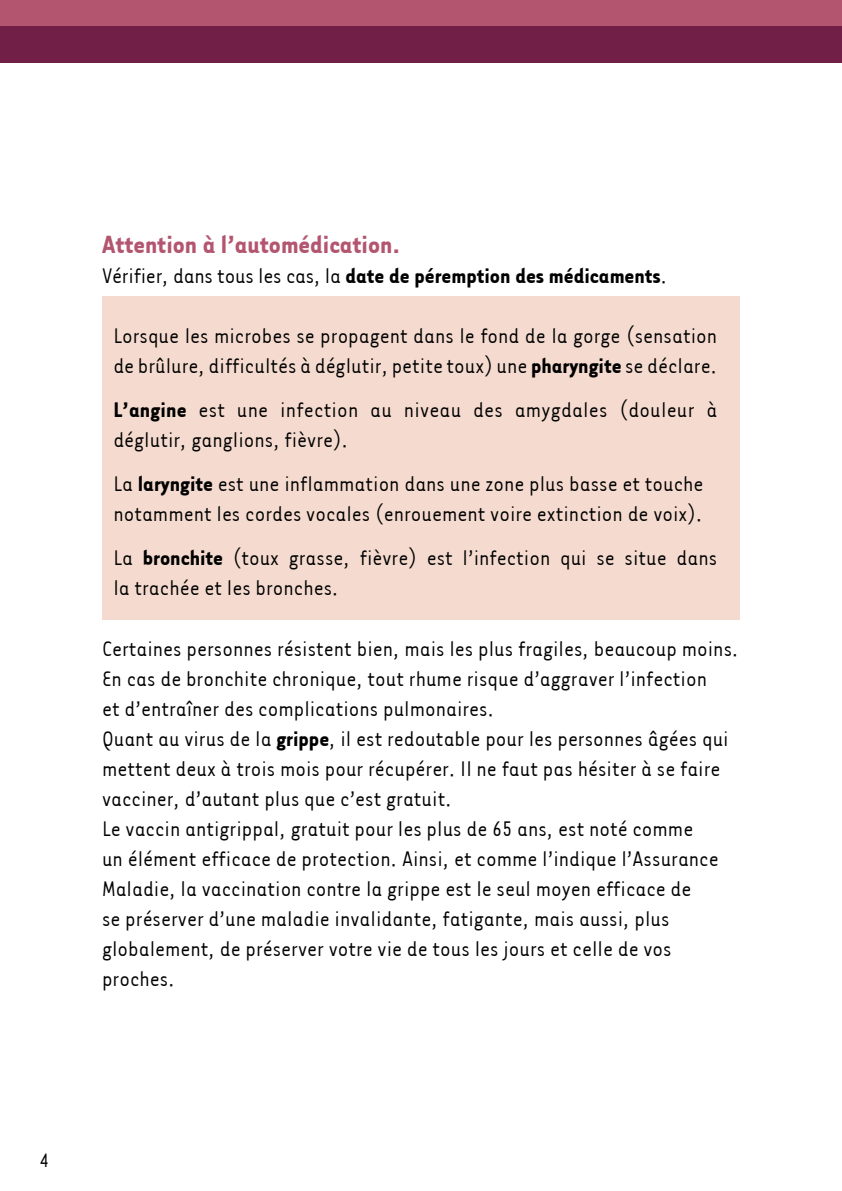
<style>
.page{position:relative;width:842px;height:1191px;background:#fff}
.page>*{position:absolute;margin:0;border:0;box-sizing:border-box;transform-origin:0 0}
.t1{font:700 28.2px "Tarzana Narrow";color:#b4556f}
.t2{font:24px/30px "Tarzana Narrow";color:#000}
.t3{font:700 24px "Tarzana Narrow";color:#000}
.t4{font:22px "Tarzana Narrow";color:#000}
.s1{font-weight:400}
.s2{font-weight:700}
</style>
<div class="page">
<div style="left:0;top:0;width:842px;height:62px;background:#711f46"></div>
<div style="left:0;top:0;width:842px;height:26px;background:#b4556f"></div>
<div style="left:102px;top:296px;width:638px;height:323px;background:#f5dbcf"></div>
<p class="t1" style="left:102px;top:227px;width:300px">Attention à l’automédication.</p>
<p class="t3" style="left:102px;top:261px;width:567px"><span class="s1">Vérifier, dans tous les cas, la</span> date de péremption des médicaments<span class="s1">.</span></p>
<p class="t2" style="left:113px;top:320px;width:605px">Lorsque les microbes se propagent dans le fond de la gorge (sensation de brûlure, difficultés à déglutir, petite toux) une <span class="s2">pharyngite</span> se déclare.</p>
<p class="t2" style="left:113px;top:394px;width:605px"><span class="s2">L’angine</span> est une infection au niveau des amygdales (douleur à déglutir, ganglions, fièvre).</p>
<p class="t2" style="left:113px;top:468px;width:592px">La <span class="s2">laryngite</span> est une inflammation dans une zone plus basse et touche notamment les cordes vocales (enrouement voire extinction de voix).</p>
<p class="t2" style="left:113px;top:542px;width:605px">La <span class="s2">bronchite</span> (toux grasse, fièvre) est l’infection qui se situe dans la trachée et les bronches.</p>
<p class="t2" style="left:102px;top:632px;width:638px">Certaines personnes résistent bien, mais les plus fragiles, beaucoup moins.<br>En cas de bronchite chronique, tout rhume risque d’aggraver l’infection<br>et d’entraîner des complications pulmonaires.<br>Quant au virus de la <span class="s2">grippe</span>, il est redoutable pour les personnes âgées qui mettent deux à trois mois pour récupérer. Il ne faut pas hésiter à se faire vacciner, d’autant plus que c’est gratuit.<br>Le vaccin antigrippal, gratuit pour les plus de 65 ans, est noté comme<br>un élément efficace de protection. Ainsi, et comme l’indique l’Assurance Maladie, la vaccination contre la grippe est le seul moyen efficace de<br>se préserver d’une maladie invalidante, fatigante, mais aussi, plus globalement, de préserver votre vie de tous les jours et celle de vos proches.</p>
<p class="t4" style="left:40px;top:1147px;width:11px">4</p>
</div>
